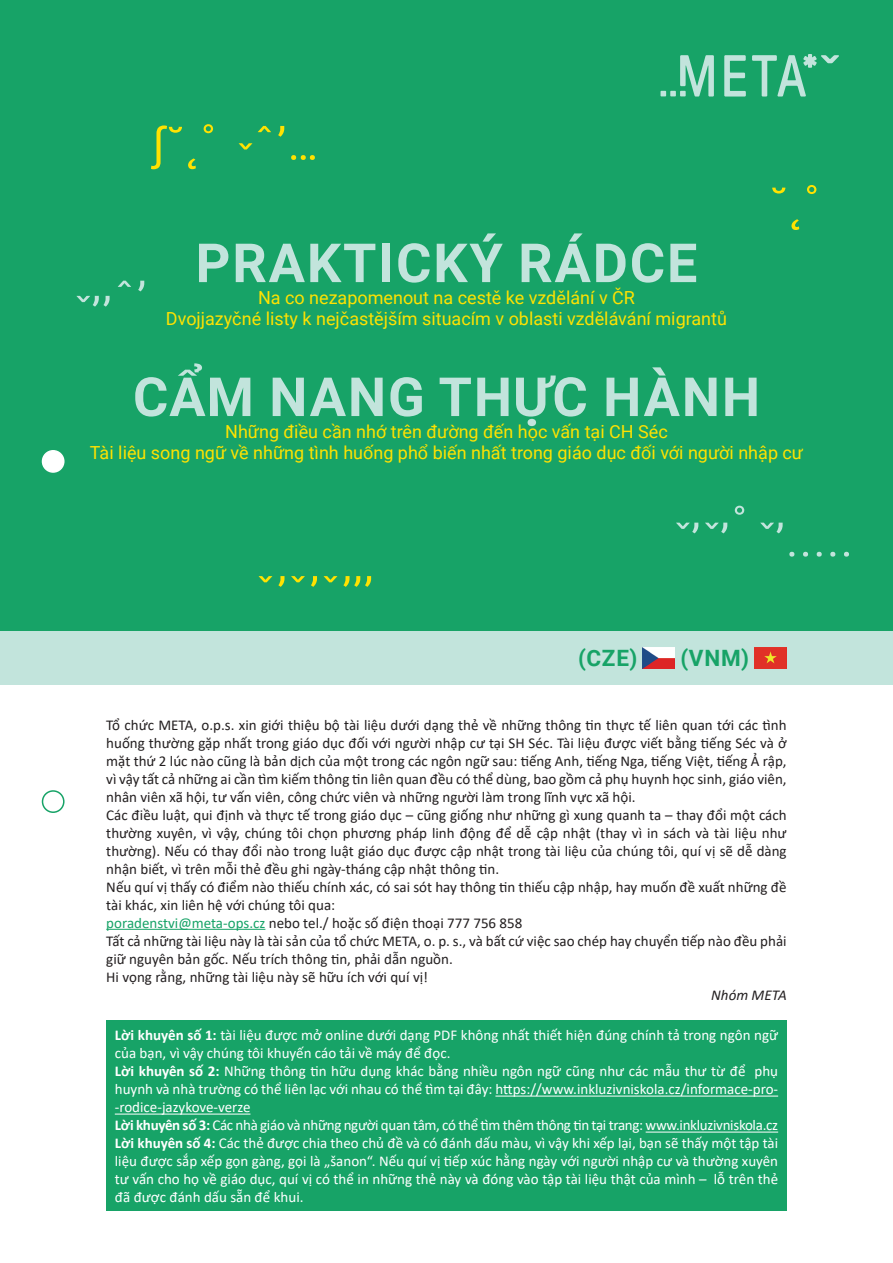
<style>
.page{position:relative;width:893px;height:1263px;background:#fff}
.page>*{position:absolute;margin:0;border:0;box-sizing:border-box;transform-origin:0 0}
.t1{font:700 54px "Roboto";letter-spacing:.035em;color:#c2e4dc}
.t2{font:700 22.5px "Roboto";color:#17a367}
.t3{font:18px/21.6px "Roboto";color:#ffe201;text-align:center}
.t4{font:15px/18px "Calibri";color:#231f20}
.t5{font:15px/18px "Calibri";color:#fff}
.t6{font:italic 15px "Calibri";color:#231f20}
.s1{color:#17a367}
.s2{font-weight:700}
</style>
<div class="page">
<div style="left:0;top:0;width:893px;height:631px;background:#17a367"></div>
<div style="left:43px;top:451px;width:21px;height:21px;background:#fff;border-radius:50%"></div>
<div style="left:42px;top:450px;width:23px;height:23px;border:2px solid #fff;border-radius:50%"></div>
<div style="left:42px;top:790px;width:23px;height:23px;border:2px solid #17a367;border-radius:50%"></div>
<svg style="left:724px;top:55px;width:22px;height:42px"></svg>
<svg style="left:752px;top:54px;width:87px;height:43px"></svg>
<svg style="left:660px;top:55px;width:54px;height:42px"></svg>
<svg style="left:151px;top:125px;width:31px;height:44px"></svg>
<svg style="left:188px;top:158px;width:8px;height:11px"></svg>
<svg style="left:204px;top:124px;width:9px;height:9px"></svg>
<svg style="left:239px;top:143px;width:13px;height:6px"></svg>
<svg style="left:258px;top:126px;width:13px;height:6px"></svg>
<svg style="left:278px;top:126px;width:6px;height:11px"></svg>
<svg style="left:291px;top:155px;width:24px;height:5px"></svg>
<svg style="left:676px;top:523px;width:22px;height:10px"></svg>
<svg style="left:705px;top:523px;width:22px;height:10px"></svg>
<svg style="left:735px;top:506px;width:9px;height:9px"></svg>
<svg style="left:760px;top:523px;width:23px;height:10px"></svg>
<svg style="left:789px;top:552px;width:5px;height:5px"></svg>
<svg style="left:803px;top:552px;width:5px;height:5px"></svg>
<svg style="left:817px;top:552px;width:5px;height:5px"></svg>
<svg style="left:830px;top:552px;width:5px;height:5px"></svg>
<svg style="left:844px;top:552px;width:5px;height:5px"></svg>
<svg style="left:77px;top:296px;width:33px;height:11px"></svg>
<svg style="left:118px;top:281px;width:13px;height:6px"></svg>
<svg style="left:138px;top:281px;width:6px;height:10px"></svg>
<svg style="left:772px;top:188px;width:13px;height:6px"></svg>
<svg style="left:791px;top:219px;width:8px;height:11px"></svg>
<svg style="left:807px;top:185px;width:9px;height:9px"></svg>
<div style="left:0;top:631px;width:893px;height:54px;background:#c2e4dc"></div>
<svg style="left:259px;top:576px;width:13px;height:6px"></svg>
<svg style="left:278px;top:576px;width:6px;height:11px"></svg>
<svg style="left:291px;top:576px;width:14px;height:6px"></svg>
<svg style="left:311px;top:576px;width:6px;height:11px"></svg>
<svg style="left:324px;top:576px;width:13px;height:6px"></svg>
<svg style="left:343px;top:576px;width:28px;height:11px"></svg>
<hr style="left:106px;top:929px;width:159px;height:1px;background:#17a367">
<div style="left:106px;top:1020px;width:681px;height:191px;background:#17a367"></div>
<hr style="left:495px;top:1095px;width:283px;height:1px;background:#fff">
<hr style="left:115px;top:1113px;width:135px;height:1px;background:#fff">
<hr style="left:646px;top:1131px;width:132px;height:1px;background:#fff">
<img style="left:643px;top:647px;width:32px;height:21px">
<img style="left:755px;top:647px;width:32px;height:21px">
<h1 class="t1" style="left:196px;top:225px;width:503px">PRAKTICKÝ RÁDCE</h1>
<p class="t3" style="left:166px;top:286px;width:563px">Na co nezapomenout na cestě ke vzdělání v ČR<br>Dvojjazyčné listy k nejčastějším situacím v oblasti vzdělávání migrantů</p>
<h1 class="t1" style="left:133px;top:359px;width:629px">CẨM NANG THỰC HÀNH</h1>
<p class="t3" style="left:90px;top:420px;width:715px">Những điều cần nhớ trên đường đến học vấn tại CH Séc<br>Tài liệu song ngữ về những tình huống phổ biến nhất trong giáo dục đối với người nhập cư</p>
<h2 class="t2" style="left:578px;top:642px;width:61px">(CZE)</h2>
<h2 class="t2" style="left:680px;top:642px;width:70px">(VNM)</h2>
<p class="t4" style="left:106px;top:715px;width:682px">Tổ chức META, o.p.s. xin giới thiệu bộ tài liệu dưới dạng thẻ về những thông tin thực tế liên quan tới các tình huống thường gặp nhất trong giáo dục đối với người nhập cư tại SH Séc. Tài liệu được viết bằng tiếng Séc và ở mặt thứ 2 lúc nào cũng là bản dịch của một trong các ngôn ngữ sau: tiếng Anh, tiếng Nga, tiếng Việt, tiếng Ả rập, vì vậy tất cả những ai cần tìm kiếm thông tin liên quan đều có thể dùng, bao gồm cả phụ huynh học sinh, giáo viên, nhân viên xã hội, tư vấn viên, công chức viên và những người làm trong lĩnh vực xã hội.<br>Các điều luật, qui định và thực tế trong giáo dục – cũng giống như những gì xung quanh ta – thay đổi một cách thường xuyên, vì vậy, chúng tôi chọn phương pháp linh động để dễ cập nhật (thay vì in sách và tài liệu như thường). Nếu có thay đổi nào trong luật giáo dục được cập nhật trong tài liệu của chúng tôi, quí vị sẽ dễ dàng nhận biết, vì trên mỗi thẻ đều ghi ngày-tháng cập nhật thông tin.<br>Nếu quí vị thấy có điểm nào thiếu chính xác, có sai sót hay thông tin thiếu cập nhập, hay muốn đề xuất những đề tài khác, xin liên hệ với chúng tôi qua:<br><span class="s1">poradenstvi@meta-ops.cz</span> nebo tel./ hoặc số điện thoại 777 756 858<br>Tất cả những tài liệu này là tài sản của tổ chức META, o. p. s., và bất cứ việc sao chép hay chuyển tiếp nào đều phải giữ nguyên bản gốc. Nếu trích thông tin, phải dẫn nguồn.<br>Hi vọng rằng, những tài liệu này sẽ hữu ích với quí vị!</p>
<p class="t6" style="left:711px;top:984px;width:77px">Nhóm META</p>
<p class="t5" style="left:115px;top:1026px;width:665px"><span class="s2">Lời khuyên số 1:</span> tài liệu được mở online dưới dạng PDF không nhất thiết hiện đúng chính tả trong ngôn ngữ của bạn, vì vậy chúng tôi khuyến cáo tải về máy để đọc.<br><span class="s2">Lời khuyên số 2:</span> Những thông tin hữu dụng khác bằng nhiều ngôn ngữ cũng như các mẫu thư từ để phụ huynh và nhà trường có thể liên lạc với nhau có thể tìm tại đây: https://www.inkluzivniskola.cz/informace-pro--rodice-jazykove-verze<br><span class="s2">Lời khuyên số 3:</span> Các nhà giáo và những người quan tâm, có thể tìm thêm thông tin tại trang: www.inkluzivniskola.cz <span class="s2">Lời khuyên số 4:</span> Các thẻ được chia theo chủ đề và có đánh dấu màu, vì vậy khi xếp lại, bạn sẽ thấy một tập tài liệu được sắp xếp gọn gàng, gọi là „šanon“. Nếu quí vị tiếp xúc hằng ngày với người nhập cư và thường xuyên tư vấn cho họ về giáo dục, quí vị có thể in những thẻ này và đóng vào tập tài liệu thật của mình – lỗ trên thẻ đã được đánh dấu sẵn để khui.</p>
</div>
